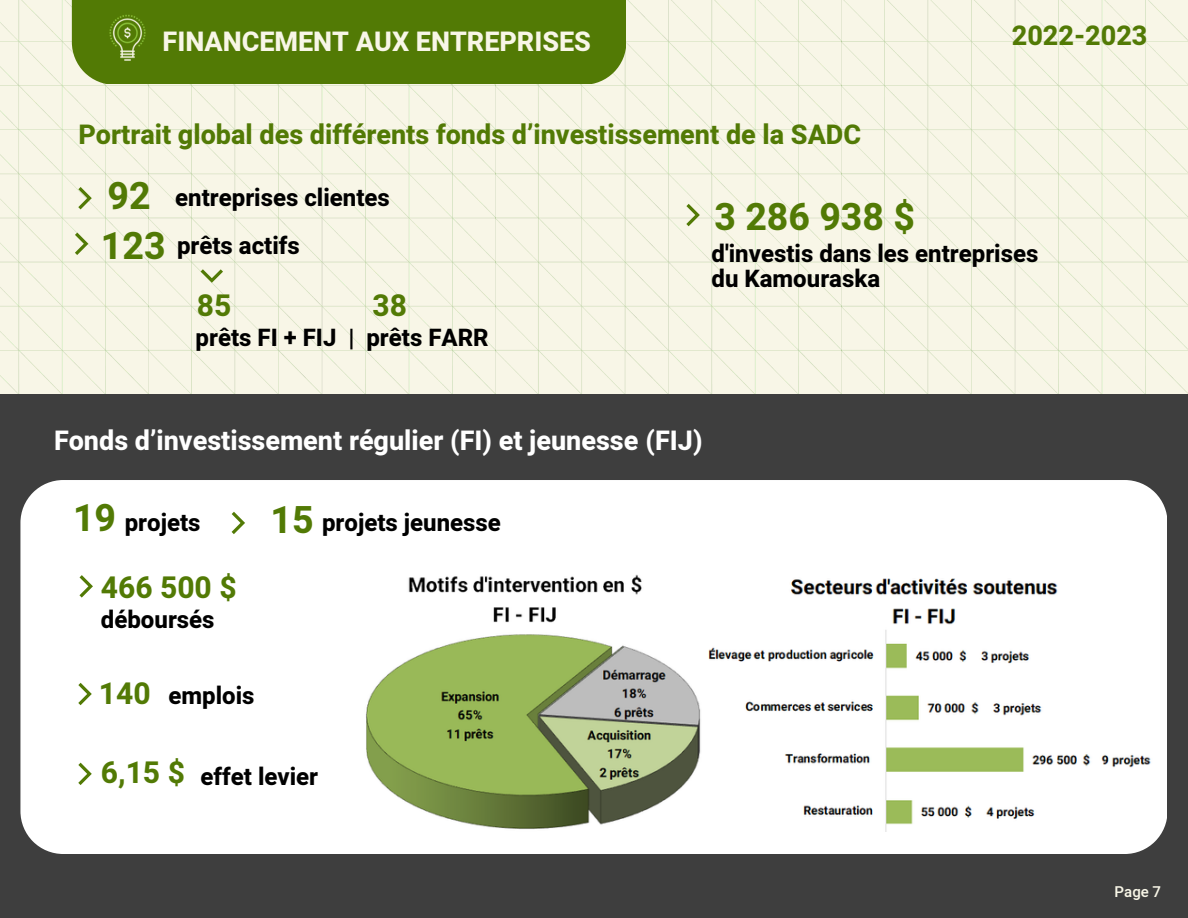
<style>
.page{position:relative;width:1188px;height:918px;background:#f8f6e7}
.page>*{position:absolute;margin:0;border:0;box-sizing:border-box;transform-origin:0 0}
.t1{font:700 37.5px "Heebo";color:#527a05}
.t2{font:700 30px "Heebo";color:#527a05}
.t3{font:800 27px "Heebo";color:#527a05}
.t4{font:800 27px "Heebo";color:#fff}
.t5{font:800 27px "Heebo";color:#f8f6e7}
.t6{font:800 24px "Heebo";color:#000}
.t7{font:500 15px "Heebo";color:#f8f6e7}
</style>
<div class="page">
<div style="left:0;top:395px;width:1188px;height:523px;background:#3e3e3e"></div>
<div style="left:72px;top:0;width:554px;height:84px;background:#527a05"></div>
<svg style="left:78px;top:187px;width:14px;height:22px"></svg>
<svg style="left:75px;top:233px;width:13px;height:22px"></svg>
<svg style="left:686px;top:204px;width:14px;height:22px"></svg>
<svg style="left:201px;top:269px;width:22px;height:14px"></svg>
<img style="left:109px;top:14px;width:37px;height:47px">
<div style="left:20px;top:480px;width:1147px;height:374px;background:#fff"></div>
<svg style="left:232px;top:512px;width:13px;height:22px"></svg>
<svg style="left:79px;top:575px;width:14px;height:23px"></svg>
<svg style="left:78px;top:683px;width:14px;height:22px"></svg>
<svg style="left:78px;top:763px;width:14px;height:22px"></svg>
<img style="left:356px;top:571px;width:355px;height:267px">
<img style="left:708px;top:571px;width:447px;height:260px">
<p class="t5" style="left:163px;top:22px;width:430px">FINANCEMENT AUX ENTREPRISES</p>
<p class="t3" style="left:1012px;top:17px;width:137px">2022-2023</p>
<p class="t3" style="left:79px;top:116px;width:784px">Portrait global des différents fonds d’investissement de la SADC</p>
<p class="t1" style="left:107px;top:169px;width:45px">92</p>
<p class="t6" style="left:175px;top:181px;width:216px">entreprises clientes</p>
<p class="t1" style="left:101px;top:219px;width:66px">123</p>
<p class="t6" style="left:177px;top:229px;width:124px">prêts actifs</p>
<p class="t2" style="left:197px;top:285px;width:36px">85</p>
<p class="t6" style="left:196px;top:321px;width:295px">prêts FI + FIJ | prêts FARR</p>
<p class="t1" style="left:714px;top:190px;width:202px">3 286 938 $</p>
<p class="t6" style="left:712px;top:237px;width:328px">d'investis dans les entreprises</p>
<p class="t6" style="left:712px;top:262px;width:170px">du Kamouraska</p>
<p class="t2" style="left:373px;top:285px;width:36px">38</p>
<p class="t4" style="left:54px;top:422px;width:650px">Fonds d’investissement régulier (FI) et jeunesse (FIJ)</p>
<p class="t1" style="left:73px;top:492px;width:45px">19</p>
<p class="t6" style="left:125px;top:505px;width:77px">projets</p>
<p class="t1" style="left:271px;top:494px;width:45px">15</p>
<p class="t6" style="left:322px;top:505px;width:180px">projets jeunesse</p>
<p class="t2" style="left:101px;top:566px;width:137px">466 500 $</p>
<p class="t6" style="left:101px;top:603px;width:115px">déboursés</p>
<p class="t2" style="left:99px;top:673px;width:53px">140</p>
<p class="t6" style="left:169px;top:679px;width:88px">emplois</p>
<p class="t2" style="left:101px;top:751px;width:85px">6,15 $</p>
<p class="t6" style="left:201px;top:760px;width:119px">effet levier</p>
<p class="t7" style="left:1115px;top:882px;width:48px">Page 7</p>
</div>
